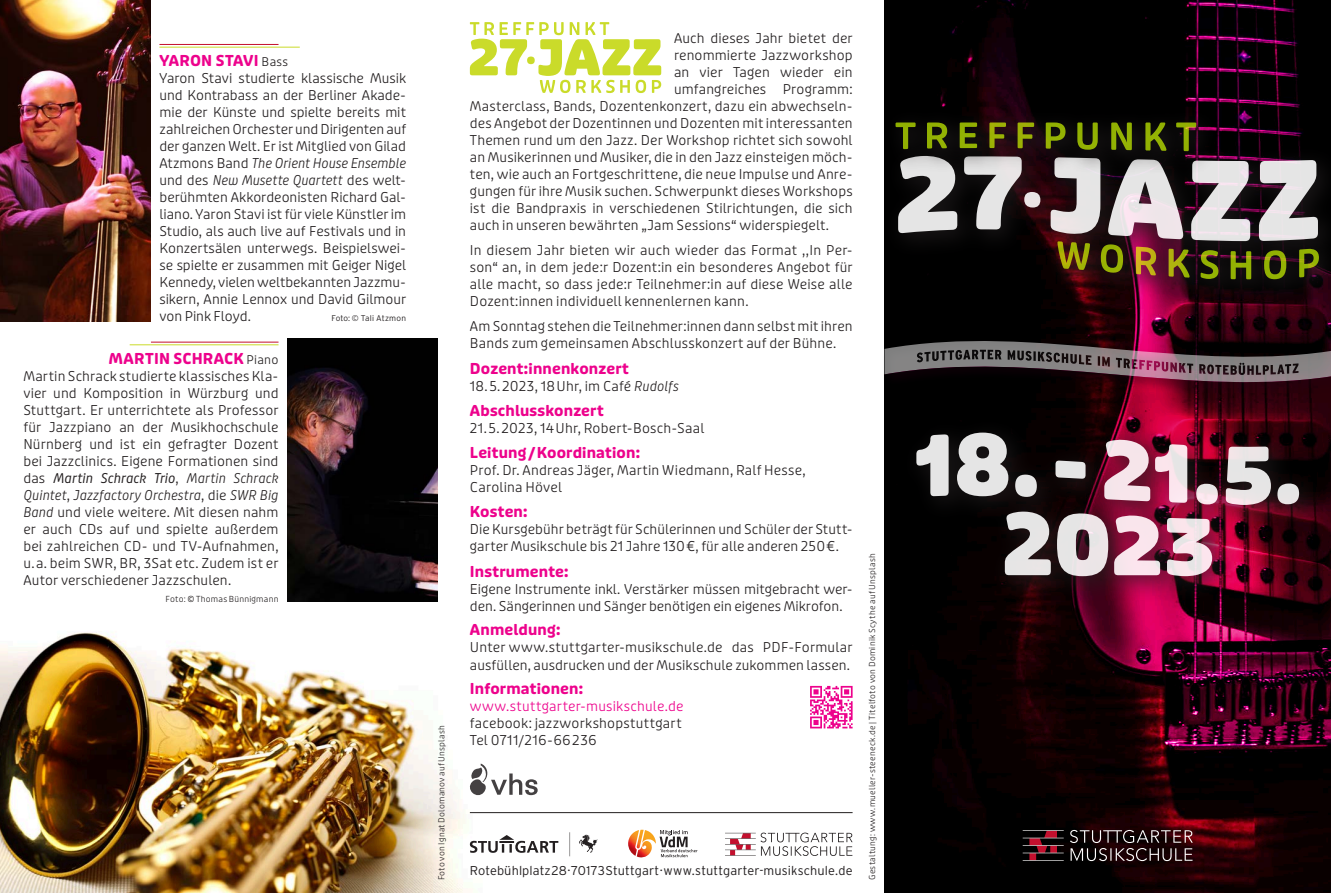
<style>
.page{position:relative;width:1331px;height:893px;background:#fff}
.page>*{position:absolute;margin:0;border:0;box-sizing:border-box;transform-origin:0 0}
.t1{font:700 15px "Puffin Display Soft";letter-spacing:.01em;color:#ed028c}
.t2{font:300 13.5px/17px "Puffin Display";letter-spacing:.01em;color:#231f20}
.t3{font:300 13.5px "Puffin Display";letter-spacing:.015em;color:#ed028c}
.t4{font:300 12.75px "Interstate";letter-spacing:.01em;color:#231f20}
.t5{font:300 8.25px "Puffin Display";letter-spacing:.03em;color:#231f20}
.t6{font:300 8.25px "Interstate";letter-spacing:.01em;color:#231f20}
.s1{font-family:"Puffin Display";font-weight:300;font-size:12px;color:#231f20}
.s2{font-style:italic}
.s3{font-weight:400;font-style:italic}
</style>
<div class="page">
<img style="left:0;top:632px;width:570px;height:261px">
<svg style="left:810px;top:686px;width:43px;height:42px"></svg>
<svg style="left:470px;top:832px;width:127px;height:24px"></svg>
<img style="left:628px;top:830px;width:28px;height:27px">
<svg style="left:659px;top:830px;width:38px;height:27px"></svg>
<svg style="left:725px;top:833px;width:128px;height:23px"></svg>
<hr style="left:470px;top:812px;width:383px;height:1px;background:#231f20">
<svg style="left:469px;top:764px;width:69px;height:32px"></svg>
<hr style="left:159px;top:44px;width:120px;height:1px;background:#c3102e">
<hr style="left:159px;top:47px;width:141px;height:1px;background:#cadb2a">
<hr style="left:151px;top:342px;width:128px;height:1px;background:#c3102e">
<hr style="left:130px;top:344px;width:149px;height:1px;background:#cadb2a">
<img style="left:287px;top:338px;width:151px;height:264px">
<img style="left:0;top:0;width:151px;height:321px">
<img style="left:884px;top:0;width:447px;height:893px">
<svg style="left:1023px;top:830px;width:170px;height:31px;background:#40292b"></svg>
<svg style="left:470px;top:22px;width:191px;height:71px"></svg>
<svg style="left:884px;top:335px;width:447px;height:30px;background:#4f3c43"></svg>
<div style="left:881px;top:107px;width:450px;height:197px;background:#231f20;opacity:.75"></div>
<svg style="left:895px;top:122px;width:424px;height:157px;background:#5d544a"></svg>
<svg style="left:884px;top:365px;width:447px;height:330px;background:#2e0715"></svg>
<div style="left:900px;top:416px;width:426px;height:188px;background:#231f20;opacity:.75"></div>
<svg style="left:916px;top:433px;width:383px;height:143px;background:#74515c"></svg>
<p class="t1" style="left:159px;top:52px;width:130px">YARON STAVI <span class="s1">Bass</span></p>
<p class="t2" style="left:159px;top:70px;width:248px;text-align:justify">Yaron Stavi studierte klassische Musik und Kontrabass an der Berliner Akade&shy;mie der Künste und spielte bereits mit zahlreichen Orchester und Dirigenten auf der ganzen Welt. Er ist Mitglied von Gilad Atzmons Band <span class="s2">The Orient House Ensemble </span>und des <span class="s2">New Musette Quartett</span> des welt&shy;berühmten Akkordeonisten Richard Gal&shy;liano. Yaron Stavi ist für viele Künstler im Studio, als auch live auf Festivals und in Konzertsälen unterwegs. Beispielswei&shy;se spielte er zusammen mit Geiger Nigel Kennedy, vielen weltbekannten Jazzmu&shy;sikern, Annie Lennox und David Gilmour von Pink Floyd.</p>
<p class="t6" style="left:332px;top:313px;width:76px">Foto: © Tali Atzmon</p>
<p class="t1" style="left:109px;top:349px;width:171px">MARTIN SCHRACK <span class="s1">Piano</span></p>
<p class="t2" style="left:23px;top:368px;width:257px;text-align:justify">Martin Schrack studierte klassisches Kla&shy;vier und Komposition in Würzburg und Stuttgart. Er unterrichtete als Professor für Jazzpiano an der Musikhochschule Nürnberg und ist ein gefragter Dozent bei Jazzclinics. Eigene Formationen sind das <span class="s3">Martin Schrack Trio</span>, <span class="s2">Martin Schrack Quintet</span>, <span class="s2">Jazzfactory Orchestra</span>, die <span class="s2">SWR Big Band</span> und viele weitere. Mit diesen nahm er auch CDs auf und spielte außerdem bei zahlreichen CD- und TV-Aufnahmen, u.a. beim SWR, BR, 3Sat etc. Zudem ist er Autor verschiedener Jazzschulen.</p>
<p class="t5" style="left:165px;top:594px;width:115px">Foto: © Thomas Bünnigmann</p>
<p class="t5" style="left:437px;top:880px;width:156px;rotate:-90deg">Foto von Ignat Dolomanov auf Unsplash</p>
<p class="t2" style="left:674px;top:30px;width:180px">Auch dieses Jahr bietet der</p>
<p class="t2" style="left:674px;top:47px;width:180px">renommierte Jazzworkshop</p>
<p class="t2" style="left:674px;top:64px;width:180px">an vier Tagen wieder ein</p>
<p class="t2" style="left:674px;top:81px;width:180px">umfangreiches Programm:</p>
<p class="t2" style="left:470px;top:98px;width:384px">Masterclass, Bands, Dozentenkonzert, dazu ein abwechseln-</p>
<p class="t2" style="left:470px;top:115px;width:384px">des Angebot der Dozentinnen und Dozenten mit interessanten</p>
<p class="t2" style="left:470px;top:132px;width:384px">Themen rund um den Jazz. Der Workshop richtet sich sowohl</p>
<p class="t2" style="left:470px;top:149px;width:384px">an Musikerinnen und Musiker, die in den Jazz einsteigen möch-</p>
<p class="t2" style="left:470px;top:166px;width:384px">ten, wie auch an Fortgeschrittene, die neue Impulse und Anre-</p>
<p class="t2" style="left:470px;top:183px;width:384px">gungen für ihre Musik suchen. Schwerpunkt dieses Workshops</p>
<p class="t2" style="left:470px;top:200px;width:384px">ist die Bandpraxis in verschiedenen Stilrichtungen, die sich</p>
<p class="t2" style="left:470px;top:217px;width:361px">auch in unseren bewährten „Jam Sessions“ widerspiegelt.</p>
<p class="t2" style="left:470px;top:242px;width:384px;text-align:justify">In diesem Jahr bieten wir auch wieder das Format ,,In Per&shy;son“ an, in dem jede:r Dozent:in ein besonderes Angebot für alle macht, so dass jede:r Teilnehmer:in auf diese Weise alle Dozent:innen individuell kennenlernen kann.</p>
<p class="t2" style="left:470px;top:318px;width:384px">Am Sonntag stehen die Teilnehmer:innen dann selbst mit ihren<br>Bands zum gemeinsamen Abschlusskonzert auf der Bühne.</p>
<p class="t1" style="left:470px;top:359px;width:161px">Dozent:innenkonzert</p>
<p class="t2" style="left:470px;top:378px;width:210px">18.5.2023, 18Uhr, im Café <span class="s2">Rudolfs</span></p>
<p class="t1" style="left:470px;top:401px;width:135px">Abschlusskonzert</p>
<p class="t2" style="left:470px;top:420px;width:236px">21.5.2023, 14Uhr, Robert-Bosch-Saal</p>
<p class="t1" style="left:470px;top:444px;width:172px">Leitung/Koordination:</p>
<p class="t2" style="left:470px;top:462px;width:337px">Prof. Dr. Andreas Jäger, Martin Wiedmann, Ralf Hesse,<br>Carolina Hövel</p>
<p class="t1" style="left:470px;top:503px;width:59px">Kosten:</p>
<p class="t2" style="left:470px;top:521px;width:384px">Die Kursgebühr beträgt für Schülerinnen und Schüler der Stutt&shy;garter Musikschule bis 21 Jahre 130€, für alle anderen 250€.</p>
<p class="t1" style="left:470px;top:562px;width:100px">Instrumente:</p>
<p class="t2" style="left:470px;top:581px;width:384px">Eigene Instrumente inkl. Verstärker müssen mitgebracht wer&shy;den. Sängerinnen und Sänger benötigen ein eigenes Mikrofon.</p>
<p class="t1" style="left:470px;top:621px;width:92px">Anmeldung:</p>
<p class="t2" style="left:470px;top:639px;width:384px">Unter www.stuttgarter-musikschule.de das PDF-Formular ausfüllen, ausdrucken und der Musikschule zukommen lassen.</p>
<p class="t1" style="left:470px;top:680px;width:115px">Informationen:</p>
<p class="t3" style="left:470px;top:699px;width:215px">www.stuttgarter-musikschule.de</p>
<p class="t2" style="left:470px;top:715px;width:213px">facebook: jazzworkshopstuttgart<br>Tel 0711/216-66236</p>
<p class="t4" style="left:470px;top:863px;width:384px">Rotebühlplatz 28 · 70173 Stuttgart · www.stuttgarter-musikschule.de</p>
<p class="t5" style="left:867px;top:880px;width:329px;rotate:-90deg">Gestaltung: www.mueller-steeneck.de | Titelfoto von Dominik Scythe auf Unsplash</p>
</div>
